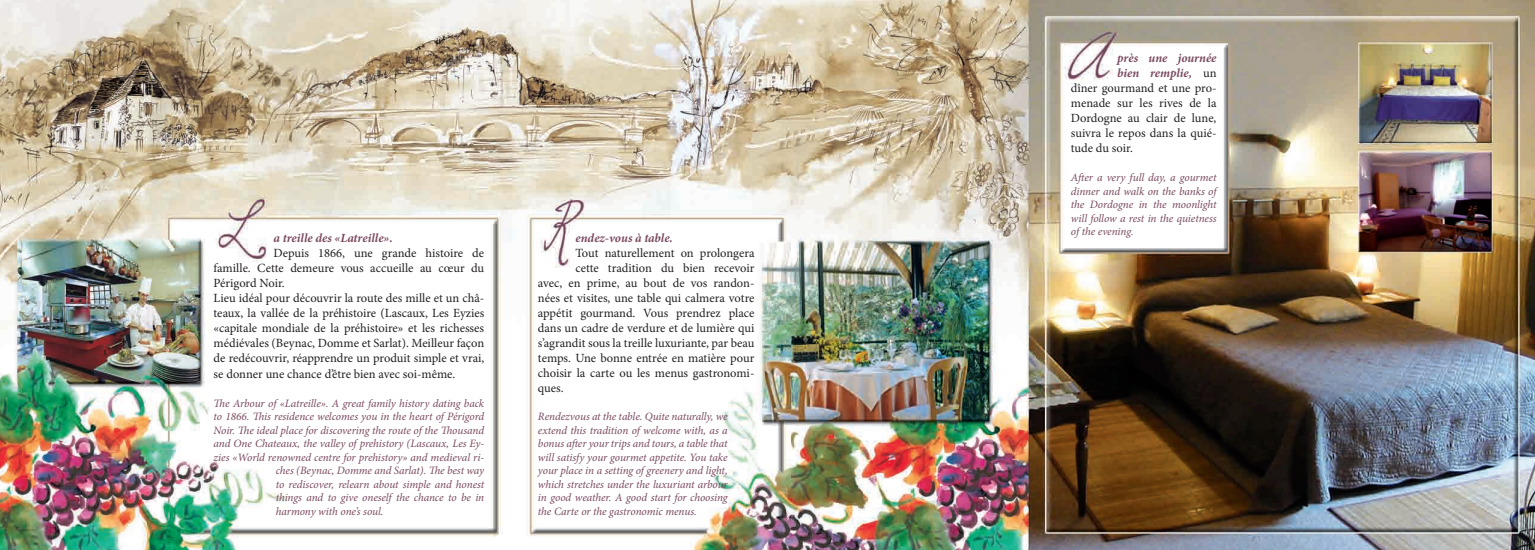
<style>
.page{position:relative;width:1535px;height:550px;background:#fff}
.page>*{position:absolute;margin:0;border:0;box-sizing:border-box;transform-origin:0 0}
.t1{font:12.5px/15px "Minion Pro";color:#231f20}
.t2{font:italic 700 12.5px "Minion Pro";color:#794960}
.t3{font:italic 11.25px/13.5px "Minion Pro";letter-spacing:-.01em;color:#794960;text-align:justify}
.s1{font-weight:400;font-style:normal;color:#231f20}
</style>
<div class="page">
<img style="left:0;top:0;width:1534px;height:549px">
<p class="t2" style="left:273px;top:228px;width:121px">a treille des «Latreille».</p>
<p class="t1" style="left:213px;top:245px;width:272px;text-indent:60px">Depuis 1866, une grande histoire de famille. Cette demeure vous accueille au cœur du Périgord Noir.<br>Lieu idéal pour découvrir la route des mille et un châ&shy;teaux, la vallée de la préhistoire (Lascaux, Les Eyzies «capitale mondiale de la préhistoire» et les richesses médiévales (Beynac, Domme et Sarlat). Meilleur façon de redécouvrir, réapprendre un produit simple et vrai,</p>
<p class="t1" style="left:213px;top:366px;width:243px">se donner une chance d’être bien avec soi-même.</p>
<p class="t3" style="left:213px;top:396px;width:272px">The Arbour of «Latreille». A great family history dating back</p>
<p class="t3" style="left:213px;top:409px;width:272px">to 1866. This residence welcomes you in the heart of Périgord</p>
<p class="t3" style="left:213px;top:423px;width:272px">Noir. The ideal place for discovering the route of the Thousand</p>
<p class="t3" style="left:213px;top:436px;width:272px">and One Chateaux, the valley of prehistory (Lascaux, Les Ey-</p>
<p class="t3" style="left:213px;top:450px;width:272px">zies «World renowned centre for prehistory» and medieval ri-</p>
<p class="t3" style="left:276px;top:463px;width:210px">ches (Beynac, Domme and Sarlat). The best way</p>
<p class="t3" style="left:276px;top:477px;width:210px">to rediscover, relearn about simple and honest</p>
<p class="t3" style="left:276px;top:490px;width:210px">things and to give oneself the chance to be in</p>
<p class="t3" style="left:276px;top:504px;width:109px">harmony with one’s soul.</p>
<p class="t2" style="left:575px;top:228px;width:99px">endez-vous à table.</p>
<p class="t1" style="left:575px;top:245px;width:180px">Tout naturellement on prolongera</p>
<p class="t1" style="left:575px;top:260px;width:180px">cette tradition du bien recevoir</p>
<p class="t1" style="left:538px;top:275px;width:218px">avec, en prime, au bout de vos randon-</p>
<p class="t1" style="left:538px;top:290px;width:218px">nées et visites, une table qui calmera votre</p>
<p class="t1" style="left:538px;top:305px;width:218px">appétit gourmand. Vous prendrez place</p>
<p class="t1" style="left:538px;top:320px;width:218px">dans un cadre de verdure et de lumière qui</p>
<p class="t1" style="left:538px;top:335px;width:218px">s’agrandit sous la treille luxuriante, par beau</p>
<p class="t1" style="left:538px;top:350px;width:218px">temps. Une bonne entrée en matière pour</p>
<p class="t1" style="left:538px;top:365px;width:218px">choisir la carte ou les menus gastronomi-</p>
<p class="t1" style="left:538px;top:380px;width:27px">ques.</p>
<p class="t3" style="left:538px;top:409px;width:191px">Rendezvous at the table. Quite naturally, we extend this tradition of welcome with, as a bonus after your trips and tours, a table that will satisfy your gourmet appetite. You take your place in a setting of greenery and light, which stretches under the luxuriant arbour in good weather. A good start for choosing the Carte or the gastronomic menus.</p>
<p class="t2" style="left:1117px;top:49px;width:101px">près une journée</p>
<p class="t2" style="left:1117px;top:64px;width:101px">bien remplie, <span class="s1">un</span></p>
<p class="t1" style="left:1070px;top:81px;width:147px">dîner gourmand et une pro-</p>
<p class="t1" style="left:1070px;top:96px;width:147px">menade sur les rives de la</p>
<p class="t1" style="left:1070px;top:111px;width:147px">Dordogne au clair de lune,</p>
<p class="t1" style="left:1070px;top:126px;width:147px">suivra le repos dans la quié-</p>
<p class="t1" style="left:1070px;top:141px;width:63px">tude du soir.</p>
<p class="t3" style="left:1070px;top:170px;width:147px">After a very full day, a gourmet dinner and walk on the banks of the Dordogne in the moonlight will follow a rest in the quietness of the evening.</p>
</div>
